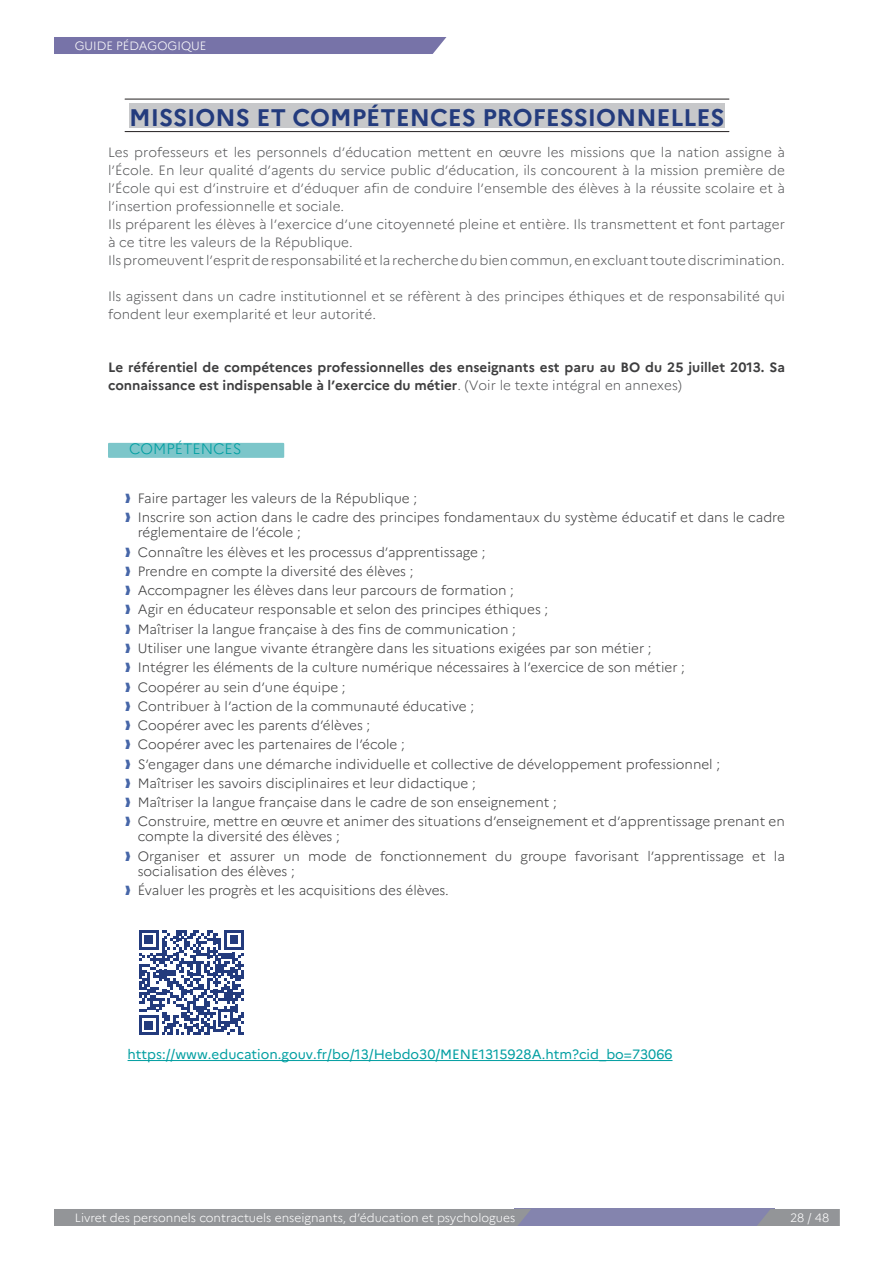
<style>
.page{position:relative;width:893px;height:1263px;background:#fff}
.page>*{position:absolute;margin:0;border:0;box-sizing:border-box;transform-origin:0 0}
.t1{font:700 24px "Marianne";color:#233b7d}
.t2{font:300 15px "Marianne";color:#009ea1}
.t3{font:300 13.5px/19.2px "Marianne";color:#3e3e3f}
.t4{font:300 13.5px/18px "Marianne";color:#57585a}
.t5{font:700 13.5px/18px "Marianne";color:#3e3e3f}
.t6{font:13.5px "Marianne";color:#009ea1}
.t7{font:300 12px "Marianne";color:#fff}
.s1{font-weight:300;color:#57585a}
.s2{color:#4666a8}
</style>
<div class="page">
<div style="left:514px;top:1209px;width:261px;height:17px;background:#8484ae"></div>
<div style="left:54px;top:1209px;width:477px;height:17px;background:#939598"></div>
<svg style="left:757px;top:1209px;width:83px;height:17px"></svg>
<div style="left:54px;top:37px;width:392px;height:17px;background:#7773a8"></div>
<div style="left:129px;top:103px;width:596px;height:24px;background:#c7c8ca"></div>
<hr style="left:125px;top:131px;width:604px;height:1px;background:#231f20">
<hr style="left:125px;top:99px;width:604px;height:1px;background:#231f20">
<div style="left:108px;top:443px;width:176px;height:15px;background:#7cc6ca"></div>
<svg style="left:139px;top:930px;width:105px;height:105px"></svg>
<hr style="left:128px;top:1060px;width:544px;height:1px;background:#009ea1">
<p class="t7" style="left:75px;top:38px;width:133px">GUIDE PÉDAGOGIQUE</p>
<h1 class="t1" style="left:129px;top:102px;width:597px">MISSIONS ET COMPÉTENCES PROFESSIONNELLES</h1>
<p class="t4" style="left:108px;top:143px;width:678px">Les professeurs et les personnels d’éducation mettent en œuvre les missions que la nation assigne à l’École. En leur qualité d’agents du service public d’éducation, ils concourent à la mission première de l’École qui est d’instruire et d’éduquer afin de conduire l’ensemble des élèves à la réussite scolaire et à l’insertion professionnelle et sociale.<br>Ils préparent les élèves à l’exercice d’une citoyenneté pleine et entière. Ils transmettent et font partager à ce titre les valeurs de la République.<br>Ils promeuvent l’esprit de responsabilité et la recherche du bien commun, en excluant toute discrimination.</p>
<p class="t4" style="left:108px;top:287px;width:678px">Ils agissent dans un cadre institutionnel et se réfèrent à des principes éthiques et de responsabilité qui fondent leur exemplarité et leur autorité.</p>
<p class="t5" style="left:108px;top:358px;width:678px">Le référentiel de compétences professionnelles des enseignants est paru au BO du 25 juillet 2013. Sa connaissance est indispensable à l’exercice du métier<span class="s1">. (Voir le texte intégral en annexes)</span></p>
<p class="t2" style="left:129px;top:440px;width:114px">COMPÉTENCES</p>
<p class="t3" style="left:125px;top:489px;width:661px"><span class="s2">❱</span> Faire partager les valeurs de la République ;<br><span class="s2">❱</span> Inscrire son action dans le cadre des principes fondamentaux du système éducatif et dans le cadre</p>
<p class="t3" style="left:125px;top:523px;width:661px;text-indent:13px">réglementaire de l’école ;<br><span class="s2">❱</span> Connaître les élèves et les processus d’apprentissage ;<br><span class="s2">❱</span> Prendre en compte la diversité des élèves ;<br><span class="s2">❱</span> Accompagner les élèves dans leur parcours de formation ;<br><span class="s2">❱</span> Agir en éducateur responsable et selon des principes éthiques ;<br><span class="s2">❱</span> Maîtriser la langue française à des fins de communication ;<br><span class="s2">❱</span> Utiliser une langue vivante étrangère dans les situations exigées par son métier ;<br><span class="s2">❱</span> Intégrer les éléments de la culture numérique nécessaires à l’exercice de son métier ;<br><span class="s2">❱</span> Coopérer au sein d’une équipe ;<br><span class="s2">❱</span> Contribuer à l’action de la communauté éducative ;<br><span class="s2">❱</span> Coopérer avec les parents d’élèves ;<br><span class="s2">❱</span> Coopérer avec les partenaires de l’école ;<br><span class="s2">❱</span> S’engager dans une démarche individuelle et collective de développement professionnel ;<br><span class="s2">❱</span> Maîtriser les savoirs disciplinaires et leur didactique ;<br><span class="s2">❱</span> Maîtriser la langue française dans le cadre de son enseignement ;<br><span class="s2">❱</span> Construire, mettre en œuvre et animer des situations d’enseignement et d’apprentissage prenant en</p>
<p class="t3" style="left:125px;top:827px;width:661px;text-indent:13px">compte la diversité des élèves ;<br><span class="s2">❱</span> Organiser et assurer un mode de fonctionnement du groupe favorisant l’apprentissage et la</p>
<p class="t3" style="left:125px;top:861px;width:325px;text-indent:13px">socialisation des élèves ;<br><span class="s2">❱</span> Évaluer les progrès et les acquisitions des élèves.</p>
<p class="t6" style="left:128px;top:1046px;width:546px">https://www.education.gouv.fr/bo/13/Hebdo30/MENE1315928A.htm?cid_bo=73066</p>
<p class="t7" style="left:75px;top:1210px;width:442px">Livret des personnels contractuels enseignants, d’éducation et psychologues</p>
<p class="t7" style="left:790px;top:1210px;width:41px">28 / 48</p>
</div>
